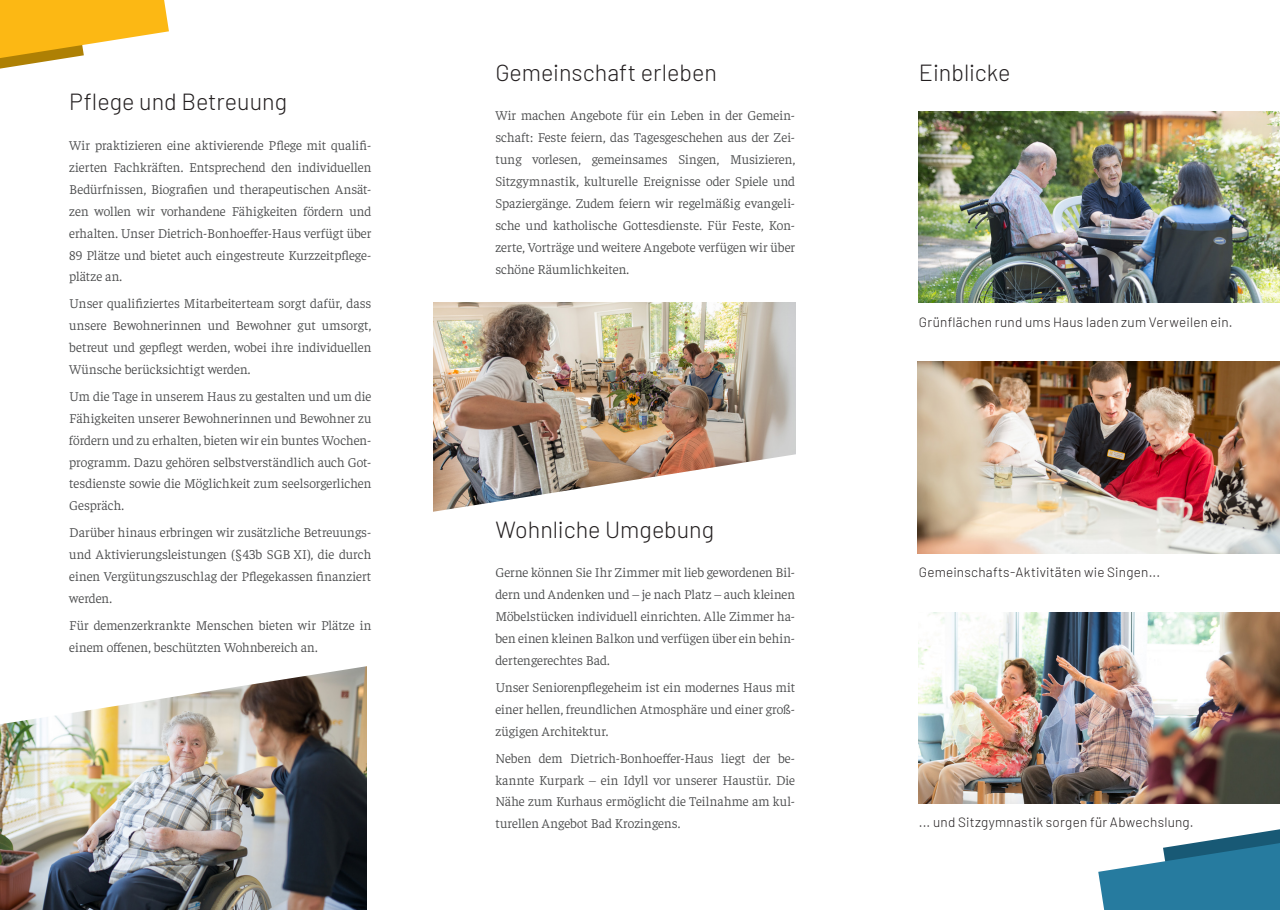
<style>
.page{position:relative;width:1280px;height:910px;background:#fff}
.page>*{position:absolute;margin:0;border:0;box-sizing:border-box;transform-origin:0 0}
.Überschrift_2{font:300 23.25px "Barlow";color:#231f20}
.Fließtext{font:300 13.5px/21.9px "Faustina";color:#494a4b;text-align:justify}
.Infotext{font:300 13.5px "Barlow";letter-spacing:.02em;color:#231f20}
</style>
<div class="page">
<img style="left:0;top:724px;width:367px;height:186px">
<img style="left:434px;top:303px;width:361px;height:144px">
<svg style="left:3px;top:666px;width:364px;height:58px"></svg>
<img style="left:433px;top:447px;width:363px;height:65px">
<img style="left:918px;top:362px;width:362px;height:191px">
<img style="left:919px;top:612px;width:361px;height:192px">
<img style="left:918px;top:112px;width:362px;height:191px">
<svg style="left:0;top:0;width:169px;height:69px"></svg>
<svg style="left:1098px;top:794px;width:182px;height:116px"></svg>
<p class="Überschrift_2" style="left:69px;top:85px;width:219px">Pflege und Betreuung</p>
<p class="Fließtext" style="left:69px;top:134px;width:304px">Wir praktizieren eine aktivierende Pflege mit qualifi&shy;zierten Fachkräften. Entsprechend den individuellen Bedürfnissen, Biografien und therapeutischen Ansät&shy;zen wollen wir vorhandene Fähigkeiten fördern und erhalten. Unser Dietrich-Bonhoeffer-Haus verfügt über 89 Plätze und bietet auch eingestreute Kurzzeitpflege&shy;plätze an.</p>
<p class="Fließtext" style="left:69px;top:292px;width:304px">Unser qualifiziertes Mitarbeiterteam sorgt dafür, dass unsere Bewohnerinnen und Bewohner gut umsorgt, betreut und gepflegt werden, wobei ihre individuellen Wünsche berücksichtigt werden.</p>
<p class="Fließtext" style="left:69px;top:385px;width:304px">Um die Tage in unserem Haus zu gestalten und um die Fähigkeiten unserer Bewohnerinnen und Bewohner zu fördern und zu erhalten, bieten wir ein buntes Wochen&shy;programm. Dazu gehören selbstverständlich auch Got&shy;tesdienste sowie die Möglichkeit zum seelsorgerlichen Gespräch.</p>
<p class="Fließtext" style="left:69px;top:521px;width:304px">Darüber hinaus erbringen wir zusätzliche Betreuungs&shy;und Aktivierungsleistungen (§43b SGB XI), die durch einen Vergütungszuschlag der Pflegekassen finanziert werden.</p>
<p class="Fließtext" style="left:69px;top:613px;width:304px">Für demenzerkrankte Menschen bieten wir Plätze in einem offenen, beschützten Wohnbereich an.</p>
<p class="Überschrift_2" style="left:495px;top:56px;width:223px">Gemeinschaft erleben</p>
<p class="Fließtext" style="left:495px;top:104px;width:301px">Wir machen Angebote für ein Leben in der Gemein&shy;schaft: Feste feiern, das Tagesgeschehen aus der Zei&shy;tung vorlesen, gemeinsames Singen, Musizieren, Sitzgymnastik, kulturelle Ereignisse oder Spiele und Spaziergänge. Zudem feiern wir regelmäßig evangeli&shy;sche und katholische Gottesdienste. Für Feste, Kon&shy;zerte, Vorträge und weitere Angebote verfügen wir über schöne Räumlichkeiten.</p>
<p class="Überschrift_2" style="left:495px;top:513px;width:220px">Wohnliche Umgebung</p>
<p class="Fließtext" style="left:495px;top:561px;width:301px">Gerne können Sie Ihr Zimmer mit lieb gewordenen Bil&shy;dern und Andenken und – je nach Platz – auch kleinen Möbelstücken individuell einrichten. Alle Zimmer ha&shy;ben einen kleinen Balkon und verfügen über ein behin&shy;dertengerechtes Bad.</p>
<p class="Fließtext" style="left:495px;top:676px;width:301px">Unser Seniorenpflegeheim ist ein modernes Haus mit einer hellen, freundlichen Atmosphäre und einer groß&shy;zügigen Architektur.</p>
<p class="Fließtext" style="left:495px;top:746px;width:301px">Neben dem Dietrich-Bonhoeffer-Haus liegt der be&shy;kannte Kurpark – ein Idyll vor unserer Haustür. Die Nähe zum Kurhaus ermöglicht die Teilnahme am kul&shy;turellen Angebot Bad Krozingens.</p>
<p class="Überschrift_2" style="left:919px;top:56px;width:93px">Einblicke</p>
<p class="Infotext" style="left:919px;top:312px;width:315px">Grünflächen rund ums Haus laden zum Verweilen ein.</p>
<p class="Infotext" style="left:919px;top:562px;width:243px">Gemeinschafts-Aktivitäten wie Singen...</p>
<p class="Infotext" style="left:919px;top:812px;width:276px">... und Sitzgymnastik sorgen für Abwechslung.</p>
</div>
